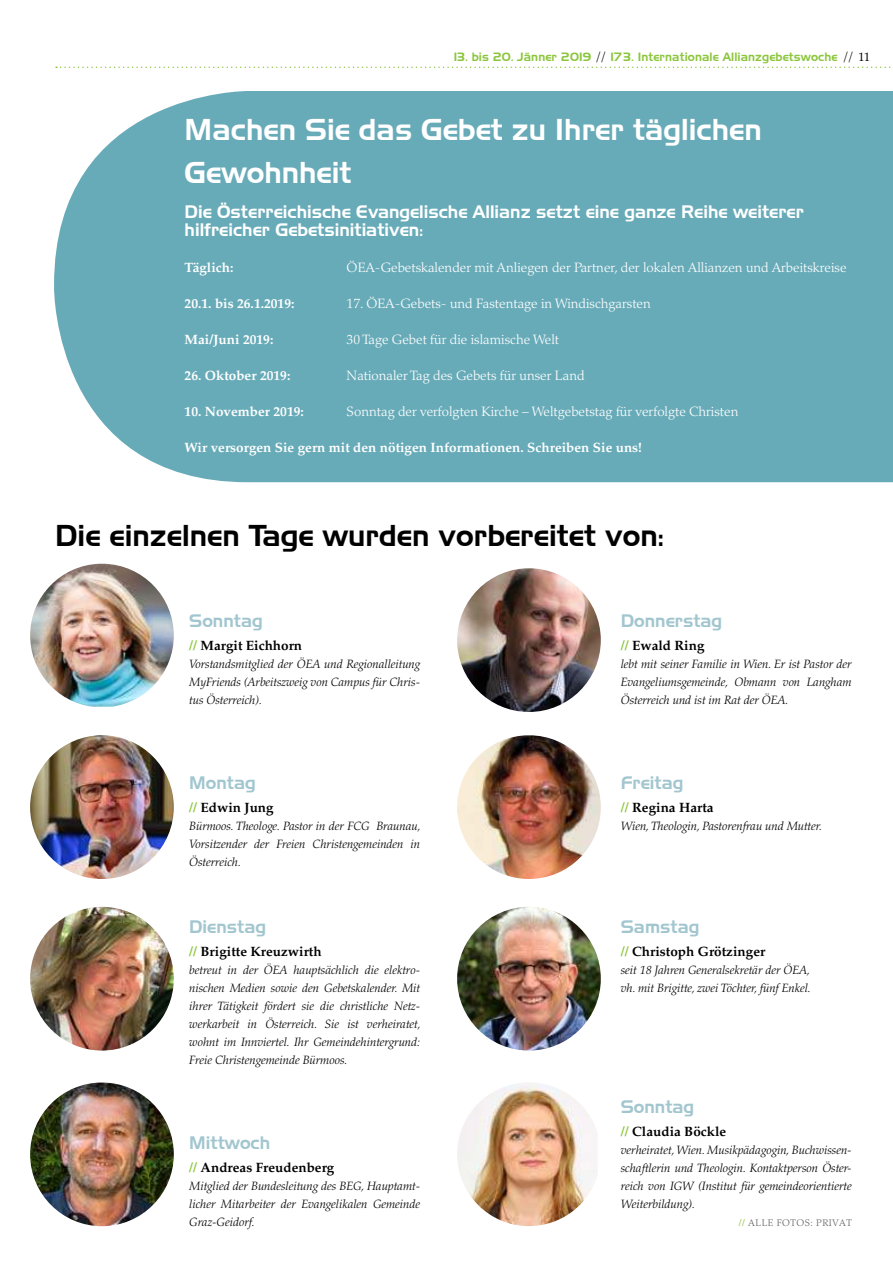
<style>
.page{position:relative;width:893px;height:1263px;background:#fff}
.page>*{position:absolute;margin:0;border:0;box-sizing:border-box;transform-origin:0 0}
.t1{font:30px/42px "Slicker";color:#fff}
.t2{font:30px "Slicker";color:#000}
.t3{font:18px/18px "Slicker";color:#fff}
.t4{font:18px "Slicker";color:#a2c6cf}
.t5{font:300 13.5px "Palatino LT Std";color:#fff}
.t6{font:700 13.5px "Palatino LT Std";color:#fff}
.t7{font:700 13.5px "Palatino LT Std";color:#000}
.t8{font:italic 300 12px/18px "Palatino LT Std";color:#000;text-align:justify}
.t9{font:12px "Slicker";letter-spacing:.01em;color:#8cc63e}
.t10{font:300 9.6px "Palatino LT Std";letter-spacing:.05em;color:#626366}
.s1{font-family:"Palatino";color:#000}
.s2{color:#8cc63e}
.s3{font-weight:700;color:#a8d16c}
</style>
<div class="page">
<div style="left:54px;top:91px;width:839px;height:391px;background:#68abb8"></div>
<img style="left:30px;top:564px;width:144px;height:143px">
<img style="left:30px;top:735px;width:144px;height:144px;border-radius:72px">
<img style="left:457px;top:907px;width:144px;height:143px;border-radius:72px">
<img style="left:457px;top:735px;width:144px;height:144px;border-radius:72px">
<img style="left:457px;top:568px;width:144px;height:144px;border-radius:72px">
<img style="left:30px;top:1082px;width:144px;height:144px;border-radius:72px">
<img style="left:30px;top:907px;width:144px;height:143px;border-radius:72px">
<img style="left:457px;top:1083px;width:140px;height:143px">
<svg style="left:56px;top:67px;width:835px;height:1px"></svg>
<p class="t9" style="left:453px;top:51px;width:418px">13. bis 20. Jänner 2019 <span class="s1">//</span> 173. Internationale Allianzgebetswoche <span class="s1">// 11</span></p>
<h1 class="t1" style="left:185px;top:110px;width:579px">Machen Sie das Gebet zu Ihrer täglichen<br>Gewohnheit</h1>
<h2 class="t3" style="left:185px;top:204px;width:621px">Die Österreichische Evangelische Allianz setzt eine ganze Reihe weiterer hilfreicher Gebetsinitiativen:</h2>
<p class="t6" style="left:185px;top:260px;width:50px">Täglich:</p>
<p class="t5" style="left:347px;top:261px;width:501px">ÖEA-Gebetskalender mit Anliegen der Partner, der lokalen Allianzen und Arbeitskreise</p>
<p class="t6" style="left:185px;top:296px;width:111px">20.1. bis 26.1.2019:</p>
<p class="t5" style="left:347px;top:297px;width:306px">17. ÖEA-Gebets- und Fastentage in Windischgarsten</p>
<p class="t6" style="left:185px;top:332px;width:90px">Mai/Juni 2019:</p>
<p class="t5" style="left:347px;top:333px;width:214px">30 Tage Gebet für die islamische Welt</p>
<p class="t6" style="left:185px;top:368px;width:107px">26. Oktober 2019:</p>
<p class="t5" style="left:347px;top:369px;width:239px">Nationaler Tag des Gebets für unser Land</p>
<p class="t6" style="left:185px;top:404px;width:121px">10. November 2019:</p>
<p class="t5" style="left:347px;top:405px;width:393px">Sonntag der verfolgten Kirche – Weltgebetstag für verfolgte Christen</p>
<p class="t6" style="left:185px;top:440px;width:459px">Wir versorgen Sie gern mit den nötigen Informationen. Schreiben Sie uns!</p>
<h1 class="t2" style="left:55px;top:522px;width:610px">Die einzelnen Tage wurden vorbereitet von:</h1>
<h2 class="t4" style="left:189px;top:612px;width:75px">Sonntag</h2>
<p class="t7" style="left:189px;top:638px;width:114px"><span class="s2">//</span> Margit Eichhorn</p>
<p class="t8" style="left:189px;top:655px;width:232px">Vorstandsmitglied der ÖEA und Regionalleitung MyFriends (Arbeitszweig von Campus für Chris&shy;tus Österreich).</p>
<h2 class="t4" style="left:189px;top:774px;width:68px">Montag</h2>
<p class="t7" style="left:189px;top:800px;width:86px"><span class="s2">//</span> Edwin Jung</p>
<p class="t8" style="left:189px;top:817px;width:233px">Bürmoos. Theologe. Pastor in der FCG Braunau, Vorsitzender der Freien Christengemeinden in Österreich.</p>
<h2 class="t4" style="left:189px;top:918px;width:78px">Dienstag</h2>
<p class="t7" style="left:189px;top:944px;width:134px"><span class="s2">//</span> Brigitte Kreuzwirth</p>
<p class="t8" style="left:189px;top:961px;width:233px">betreut in der ÖEA hauptsächlich die elektro&shy;nischen Medien sowie den Gebetskalender. Mit ihrer Tätigkeit fördert sie die christliche Netz&shy;werkarbeit in Österreich. Sie ist verheiratet, wohnt im Innviertel. Ihr Gemeindehintergrund:<br>Freie Christengemeinde Bürmoos.</p>
<h2 class="t4" style="left:189px;top:1134px;width:83px">Mittwoch</h2>
<p class="t7" style="left:189px;top:1160px;width:147px"><span class="s2">//</span> Andreas Freudenberg</p>
<p class="t8" style="left:189px;top:1177px;width:232px">Mitglied der Bundesleitung des BEG, Hauptamt&shy;licher Mitarbeiter der Evangelikalen Gemeinde Graz-Geidorf.</p>
<h2 class="t4" style="left:621px;top:612px;width:103px">Donnerstag</h2>
<p class="t7" style="left:621px;top:638px;width:85px"><span class="s2">//</span> Ewald Ring</p>
<p class="t8" style="left:621px;top:655px;width:232px">lebt mit seiner Familie in Wien. Er ist Pastor der Evangeliumsgemeinde, Obmann von Langham Österreich und ist im Rat der ÖEA.</p>
<h2 class="t4" style="left:621px;top:774px;width:64px">Freitag</h2>
<p class="t7" style="left:621px;top:800px;width:94px"><span class="s2">//</span> Regina Harta</p>
<p class="t8" style="left:621px;top:817px;width:203px">Wien, Theologin, Pastorenfrau und Mutter.</p>
<h2 class="t4" style="left:621px;top:918px;width:80px">Samstag</h2>
<p class="t7" style="left:621px;top:944px;width:146px"><span class="s2">//</span> Christoph Grötzinger</p>
<p class="t8" style="left:621px;top:961px;width:192px">seit 18 Jahren Generalsekretär der ÖEA, vh. mit Brigitte, zwei Töchter, fünf Enkel.</p>
<h2 class="t4" style="left:621px;top:1098px;width:75px">Sonntag</h2>
<p class="t7" style="left:621px;top:1124px;width:107px"><span class="s2">//</span> Claudia Böckle</p>
<p class="t8" style="left:621px;top:1141px;width:232px">verheiratet, Wien. Musikpädagogin, Buchwissen&shy;schaftlerin und Theologin. Kontaktperson Öster&shy;reich von IGW (Institut für gemeindeorientierte Weiterbildung).</p>
<p class="t10" style="left:739px;top:1218px;width:114px"><span class="s3">//</span> ALLE FOTOS: PRIVAT</p>
</div>
